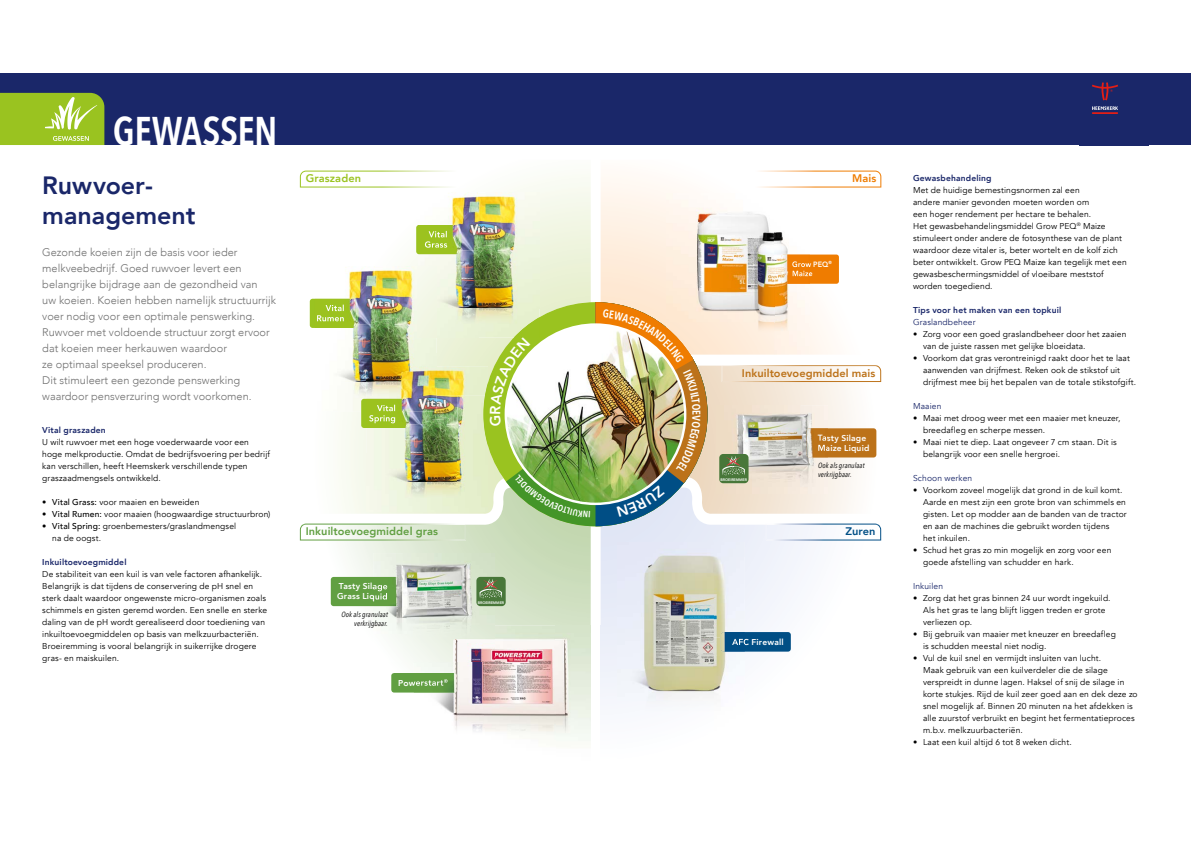
<style>
.page{position:relative;width:1191px;height:842px;background:#fff}
.page>*{position:absolute;margin:0;border:0;box-sizing:border-box;transform-origin:0 0}
.t1{font:600 40px "Avenir Next Condensed";letter-spacing:-.01em;color:#fff}
.t2{font:800 25px/30px "Avenir";color:#1a2769}
.t3{font:300 11px/16px "Avenir";color:#6e6e6e}
.t4{font:800 11px "Avenir";letter-spacing:.01em;color:#619f42}
.t5{font:800 11px "Avenir";letter-spacing:.01em;color:#bc7219}
.t6{font:800 11px "Avenir";letter-spacing:.01em;color:#9ac320}
.t7{font:800 11px "Avenir";letter-spacing:.01em;color:#004e85}
.t8{font:800 11px "Avenir";color:#ef7c00}
.t9{font:8.5px/12px "Avenir";letter-spacing:.015em;color:#000}
.t10{font:800 8.5px "Avenir";letter-spacing:.02em;color:#1a2769}
.t11{font:800 8.5px/10.2px "Avenir";letter-spacing:.02em;color:#fff}
.t12{font:8.5px "Avenir";letter-spacing:.015em;color:#1a2769}
.t13{font:800 7.7px "Avenir";letter-spacing:.01em;color:#fff;scale:.94 1}
.t14{font:italic 7.5px/9px "Avenir Next Condensed";letter-spacing:.01em;color:#000}
.t15{font:800 3.7px "Avenir";letter-spacing:-.015em;color:#fff}
.s1{font-weight:500}
</style>
<div class="page">
<svg style="left:299px;top:170px;width:190px;height:319px"></svg>
<svg style="left:299px;top:489px;width:292px;height:204px"></svg>
<svg style="left:600px;top:526px;width:282px;height:175px"></svg>
<div style="left:0;top:73px;width:1191px;height:72px;background:#1a2769"></div>
<svg style="left:0;top:93px;width:104px;height:52px;background:#a2c735"></svg>
<div style="left:720px;top:632px;width:71px;height:20px;background:#004e85;border-radius:3px"></div>
<img style="left:618px;top:542px;width:127px;height:161px">
<img style="left:720px;top:632px;width:25px;height:20px">
<svg style="left:732px;top:638px;width:13px;height:7px"></svg>
<div style="left:416px;top:225px;width:43px;height:29px;background:#9ac320;border-radius:3px"></div>
<img style="left:418px;top:192px;width:71px;height:87px">
<img style="left:436px;top:279px;width:53px;height:59px">
<img style="left:418px;top:225px;width:41px;height:29px">
<img style="left:428px;top:231px;width:19px;height:6px">
<img style="left:425px;top:241px;width:22px;height:7px">
<div style="left:310px;top:299px;width:46px;height:29px;background:#9ac320;border-radius:3px"></div>
<img style="left:315px;top:266px;width:103px;height:58px">
<img style="left:315px;top:324px;width:121px;height:29px">
<img style="left:315px;top:353px;width:61px;height:29px">
<img style="left:376px;top:353px;width:60px;height:13px">
<img style="left:315px;top:382px;width:51px;height:29px">
<img style="left:418px;top:266px;width:18px;height:72px">
<img style="left:315px;top:299px;width:41px;height:29px">
<img style="left:325px;top:305px;width:19px;height:6px">
<img style="left:317px;top:315px;width:27px;height:6px">
<div style="left:361px;top:399px;width:46px;height:29px;background:#9ac320;border-radius:3px"></div>
<img style="left:436px;top:366px;width:52px;height:29px">
<img style="left:407px;top:395px;width:50px;height:29px">
<img style="left:457px;top:395px;width:31px;height:116px">
<img style="left:366px;top:424px;width:91px;height:87px">
<img style="left:483px;top:382px;width:5px;height:64px">
<img style="left:366px;top:366px;width:70px;height:45px">
<img style="left:366px;top:399px;width:41px;height:29px">
<img style="left:377px;top:405px;width:19px;height:6px">
<img style="left:369px;top:415px;width:26px;height:8px">
<div style="left:331px;top:577px;width:68px;height:29px;background:#619f42;border-radius:3px"></div>
<img style="left:373px;top:553px;width:122px;height:54px">
<img style="left:373px;top:607px;width:61px;height:28px">
<img style="left:434px;top:607px;width:61px;height:19px">
<img style="left:373px;top:635px;width:41px;height:27px">
<img style="left:373px;top:577px;width:26px;height:29px">
<img style="left:373px;top:583px;width:14px;height:8px">
<img style="left:373px;top:593px;width:14px;height:8px">
<div style="left:391px;top:673px;width:66px;height:19px;background:#619f42;border-radius:3px"></div>
<img style="left:484px;top:626px;width:107px;height:115px">
<img style="left:414px;top:662px;width:70px;height:69px">
<img style="left:600px;top:626px;width:16px;height:75px">
<img style="left:414px;top:626px;width:81px;height:36px">
<img style="left:414px;top:673px;width:43px;height:19px">
<img style="left:414px;top:680px;width:29px;height:6px">
<svg style="left:444px;top:679px;width:3px;height:4px"></svg>
<div style="left:476px;top:577px;width:29px;height:29px;background:#487739;border-radius:4px"></div>
<svg style="left:479px;top:579px;width:23px;height:19px"></svg>
<img style="left:766px;top:526px;width:115px;height:14px">
<img style="left:300px;top:171px;width:166px;height:17px">
<svg style="left:302px;top:524px;width:164px;height:1px"></svg>
<img style="left:300px;top:525px;width:166px;height:15px">
<svg style="left:1092px;top:82px;width:26px;height:18px"></svg>
<svg style="left:1092px;top:106px;width:26px;height:4px"></svg>
<hr style="left:1092px;top:112px;width:25px;height:2px;background:#e41e15">
<img style="left:489px;top:170px;width:392px;height:356px">
<h1 class="t1" style="left:113px;top:96px;width:166px">GEWASSEN</h1>
<h2 class="t2" style="left:42px;top:170px;width:155px">Ruwvoer&shy;management</h2>
<p class="t3" style="left:42px;top:244px;width:235px">Gezonde koeien zijn de basis voor ieder melkveebedrijf. Goed ruwvoer levert een belangrijke bijdrage aan de gezondheid van<br>uw koeien. Koeien hebben namelijk structuurrijk voer nodig voor een optimale penswerking.<br>Ruwvoer met voldoende structuur zorgt ervoor dat koeien meer herkauwen waardoor<br>ze optimaal speeksel produceren.<br>Dit stimuleert een gezonde penswerking waardoor pensverzuring wordt voorkomen.</p>
<p class="t10" style="left:42px;top:423px;width:65px">Vital graszaden</p>
<p class="t9" style="left:42px;top:436px;width:229px">U wilt ruwvoer met een hoge voederwaarde voor een hoge melkproductie. Omdat de bedrijfsvoering per bedrijf kan verschillen, heeft Heemskerk verschillende typen graszaadmengsels ontwikkeld.</p>
<p class="t9" style="left:42px;top:496px;width:159px">• <span class="s1">Vital Grass:</span> voor maaien en beweiden</p>
<p class="t9" style="left:42px;top:508px;width:230px">• <span class="s1">Vital Rumen:</span> voor maaien (hoogwaardige structuurbron)</p>
<p class="t9" style="left:52px;top:520px;width:185px;text-indent:-10px">• <span class="s1">Vital Spring:</span> groenbemesters/graslandmengsel na de oogst.</p>
<p class="t10" style="left:42px;top:555px;width:86px">Inkuiltoevoegmiddel</p>
<p class="t9" style="left:42px;top:568px;width:226px">De stabiliteit van een kuil is van vele factoren afhankelijk.<br>Belangrijk is dat tijdens de conservering de pH snel en sterk daalt waardoor ongewenste micro-organismen zoals schimmels en gisten geremd worden. Een snelle en sterke daling van de pH wordt gerealiseerd door toediening van inkuiltoevoegmiddelen op basis van melkzuurbacteriën.<br>Broeiremming is vooral belangrijk in suikerrijke drogere gras- en maiskuilen.</p>
<p class="t6" style="left:306px;top:170px;width:57px">Graszaden</p>
<p class="t4" style="left:306px;top:523px;width:134px">Inkuiltoevoegmiddel gras</p>
<p class="t11" style="left:337px;top:581px;width:52px">Tasty Silage<br>Grass Liquid</p>
<p class="t14" style="left:341px;top:609px;width:48px;text-align:right">Ook als granulaat verkrijgbaar.</p>
<p class="t15" style="left:478px;top:600px;width:28px">BROEIREMMER</p>
<p class="t8" style="left:852px;top:170px;width:26px">Mais</p>
<p class="t13" style="left:792px;top:258px;width:44px">Grow PEQ<sup>®</sup></p>
<p class="t5" style="left:742px;top:364px;width:135px">Inkuiltoevoegmiddel mais</p>
<p class="t15" style="left:720px;top:477px;width:28px">BROEIREMMER</p>
<p class="t11" style="left:817px;top:433px;width:53px">Tasty Silage<br>Maize Liquid</p>
<p class="t14" style="left:818px;top:461px;width:48px">Ook als granulaat verkrijgbaar.</p>
<p class="t7" style="left:845px;top:523px;width:32px">Zuren</p>
<p class="t11" style="left:732px;top:637px;width:53px">AFC Firewall</p>
<p class="t10" style="left:913px;top:171px;width:80px">Gewasbehandeling</p>
<p class="t9" style="left:913px;top:184px;width:215px">Met de huidige bemestingsnormen zal een<br>andere manier gevonden moeten worden om<br>een hoger rendement per hectare te behalen.<br>Het gewasbehandelingsmiddel Grow PEQ<sup>®</sup> Maize stimuleert onder andere de fotosynthese van de plant waardoor deze vitaler is, beter wortelt en de kolf zich beter ontwikkelt. Grow PEQ Maize kan tegelijk met een gewasbeschermingsmiddel of vloeibare meststof worden toegediend.</p>
<p class="t10" style="left:913px;top:303px;width:150px">Tips voor het maken van een topkuil</p>
<p class="t12" style="left:913px;top:317px;width:64px">Graslandbeheer</p>
<p class="t9" style="left:923px;top:328px;width:205px;text-indent:-10px">• Zorg voor een goed graslandbeheer door het zaaien van de juiste rassen met gelijke bloeidata.</p>
<p class="t9" style="left:923px;top:352px;width:215px;text-indent:-10px">• Voorkom dat gras verontreinigd raakt door het te laat aanwenden van drijfmest. Reken ook de stikstof uit drijfmest mee bij het bepalen van de totale stikstofgift.</p>
<p class="t12" style="left:913px;top:401px;width:30px">Maaien</p>
<p class="t9" style="left:923px;top:412px;width:199px;text-indent:-10px">• Maai met droog weer met een maaier met kneuzer, breedafleg en scherpe messen.</p>
<p class="t9" style="left:923px;top:436px;width:195px;text-indent:-10px">• Maai niet te diep. Laat ongeveer 7 cm staan. Dit is belangrijk voor een snelle hergroei.</p>
<p class="t12" style="left:913px;top:473px;width:61px">Schoon werken</p>
<p class="t9" style="left:923px;top:484px;width:205px;text-indent:-10px">• Voorkom zoveel mogelijk dat grond in de kuil komt.<br>Aarde en mest zijn een grote bron van schimmels en gisten. Let op modder aan de banden van de tractor en aan de machines die gebruikt worden tijdens<br>het inkuilen.</p>
<p class="t9" style="left:923px;top:544px;width:190px;text-indent:-10px">• Schud het gras zo min mogelijk en zorg voor een goede afstelling van schudder en hark.</p>
<p class="t12" style="left:913px;top:581px;width:32px">Inkuilen</p>
<p class="t9" style="left:923px;top:592px;width:189px;text-indent:-10px">• Zorg dat het gras binnen 24 uur wordt ingekuild.<br>Als het gras te lang blijft liggen treden er grote verliezen op.</p>
<p class="t9" style="left:923px;top:628px;width:194px;text-indent:-10px">• Bij gebruik van maaier met kneuzer en breedafleg is schudden meestal niet nodig.</p>
<p class="t9" style="left:923px;top:652px;width:216px;text-indent:-10px">• Vul de kuil snel en vermijdt insluiten van lucht.<br>Maak gebruik van een kuilverdeler die de silage verspreidt in dunne lagen. Haksel of snij de silage in korte stukjes. Rijd de kuil zeer goed aan en dek deze zo snel mogelijk af. Binnen 20 minuten na het afdekken is alle zuurstof verbruikt en begint het fermentatieproces m.b.v. melkzuurbacteriën.</p>
<p class="t9" style="left:913px;top:736px;width:160px">• Laat een kuil altijd 6 tot 8 weken dicht.</p>
</div>
